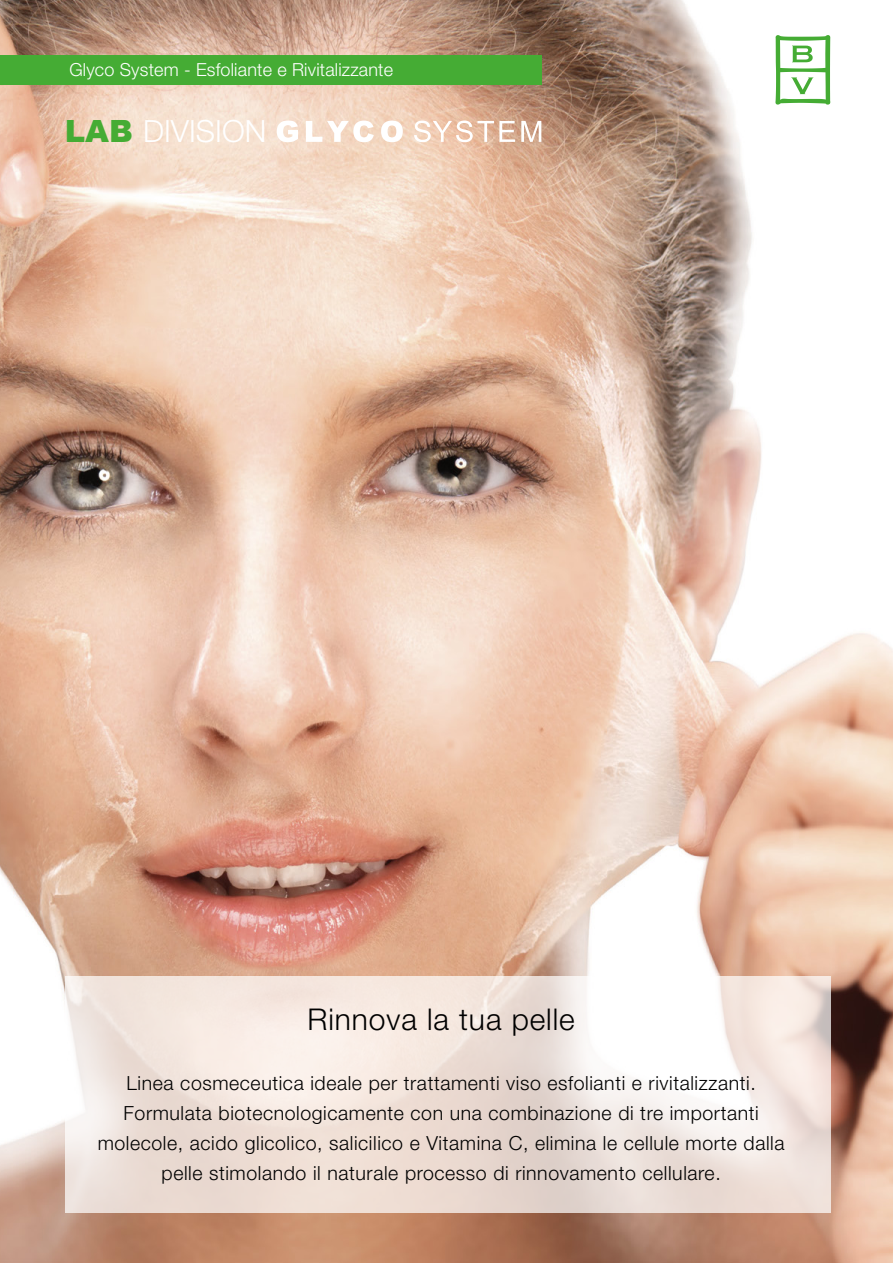
<style>
.page{position:relative;width:893px;height:1263px;background:#fff}
.page>*{position:absolute;margin:0;border:0;box-sizing:border-box;transform-origin:0 0}
.t1{font:300 30.6px "Helvetica Neue LT Std";color:#fff}
.t2{font:300 30px "Helvetica Neue LT Std";letter-spacing:.03em;color:#000}
.t3{font:300 19.5px/30px "Helvetica Neue LT Std";letter-spacing:.03em;color:#000;text-align:center}
.t4{font:300 18px "Helvetica Neue LT Std";letter-spacing:.01em;color:#fff}
.s1{font-family:"Arial";font-weight:900;color:#45ac34}
</style>
<div class="page">
<img style="left:0;top:0;width:893px;height:1263px">
<svg style="left:414px;top:121px;width:127px;height:21px"></svg>
<svg style="left:277px;top:121px;width:126px;height:21px"></svg>
<svg style="left:775px;top:35px;width:55px;height:70px"></svg>
<div style="left:0;top:55px;width:541px;height:30px;background:#45ac34"></div>
<svg style="left:65px;top:976px;width:765px;height:236px"></svg>
<p class="t4" style="left:69px;top:59px;width:325px">Glyco System - Esfoliante e Rivitalizzante</p>
<h1 class="t1" style="left:65px;top:113px;width:203px"><span class="s1">LAB</span> DIVISION</h1>
<h2 class="t2" style="left:308px;top:1001px;width:269px">Rinnova la tua pelle</h2>
<p class="t3" style="left:98px;top:1068px;width:688px">Linea cosmeceutica ideale per trattamenti viso esfolianti e rivitalizzanti.<br>Formulata biotecnologicamente con una combinazione di tre importanti molecole, acido glicolico, salicilico e Vitamina C, elimina le cellule morte dalla pelle stimolando il naturale processo di rinnovamento cellulare.</p>
</div>
